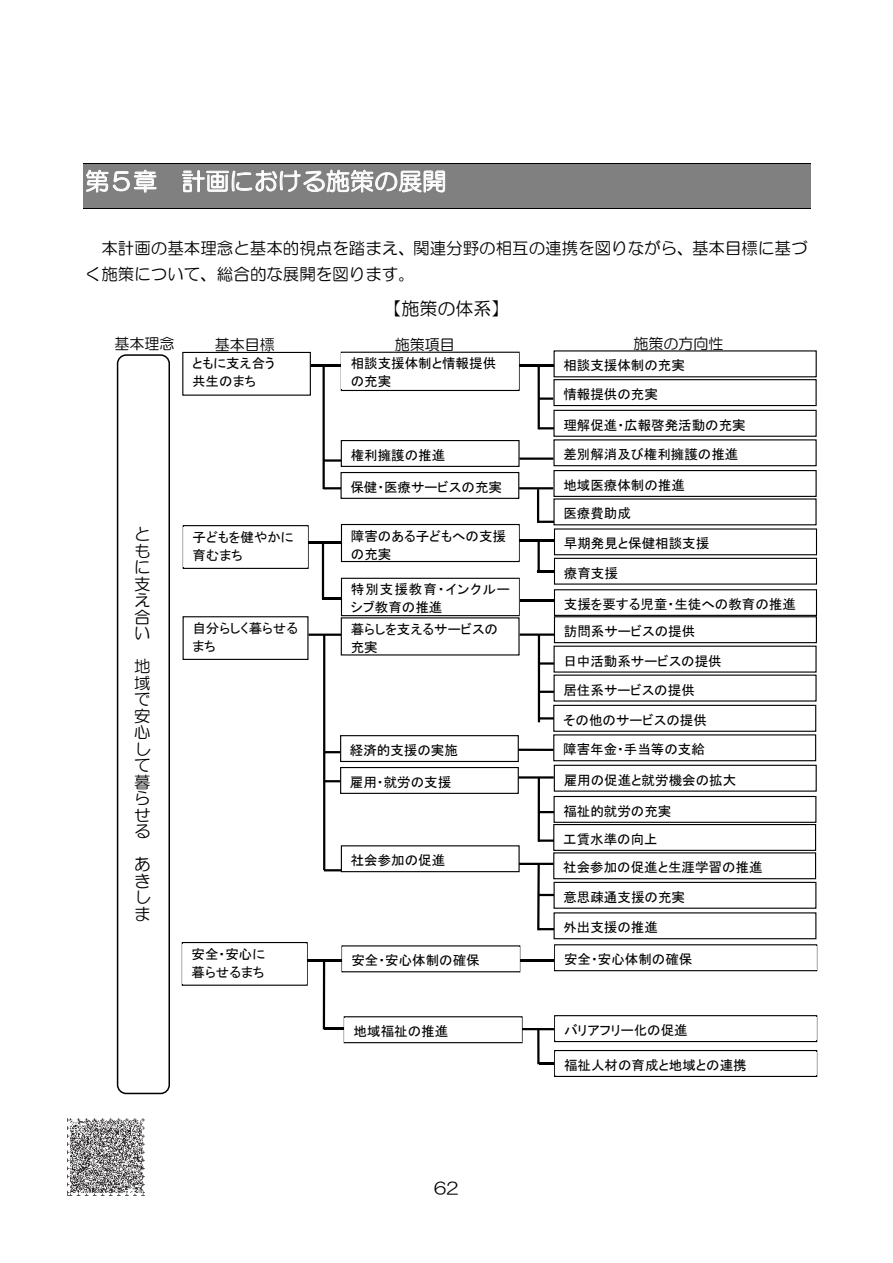
<style>
.page{position:relative;width:893px;height:1263px;background:#fff}
.page>*{position:absolute;margin:0;border:0;box-sizing:border-box;transform-origin:0 0}
.t1{font:24px "HG Maru Gothic MPRO";letter-spacing:.005em;color:#fff}
.t2{font:18px "HG Maru Gothic MPRO";color:#000}
.t3{font:16.5px/16.5px "HG Maru Gothic MPRO";color:#000;text-align:justify}
.t4{font:15px "HG Maru Gothic MPRO";color:#000}
.t5{font:13.5px/18px "MS P Gothic";color:#000}
.t6{font:13.5px/18px "MS P Gothic";letter-spacing:.07em;color:#000}
</style>
<div class="page">
<hr style="left:307px;top:959px;width:35px;height:2px;background:#000">
<hr style="left:323px;top:960px;width:2px;height:69px;background:#000">
<hr style="left:324px;top:1027px;width:20px;height:2px;background:#000">
<hr style="left:308px;top:541px;width:34px;height:2px;background:#000">
<hr style="left:519px;top:539px;width:34px;height:2px;background:#000">
<hr style="left:520px;top:600px;width:34px;height:2px;background:#000">
<hr style="left:322px;top:598px;width:21px;height:2px;background:#000">
<hr style="left:322px;top:542px;width:2px;height:57px;background:#000">
<hr style="left:309px;top:364px;width:32px;height:2px;background:#000">
<hr style="left:323px;top:365px;width:2px;height:124px;background:#000">
<hr style="left:520px;top:364px;width:34px;height:2px;background:#000">
<hr style="left:538px;top:365px;width:2px;height:64px;background:#000">
<hr style="left:539px;top:397px;width:14px;height:3px;background:#000">
<svg style="left:540px;top:427px;width:13px;height:2px"></svg>
<hr style="left:519px;top:457px;width:34px;height:3px;background:#000">
<hr style="left:324px;top:459px;width:19px;height:3px;background:#000">
<hr style="left:519px;top:487px;width:34px;height:2px;background:#000">
<svg style="left:325px;top:487px;width:16px;height:2px"></svg>
<svg style="left:341px;top:352px;width:179px;height:39px"></svg>
<img style="left:342px;top:354px;width:177px;height:35px">
<hr style="left:537px;top:489px;width:2px;height:33px;background:#000">
<hr style="left:537px;top:1029px;width:3px;height:35px;background:#000">
<hr style="left:520px;top:960px;width:35px;height:2px;background:#000">
<hr style="left:521px;top:1028px;width:33px;height:2px;background:#000">
<hr style="left:538px;top:894px;width:22px;height:2px;background:#000">
<hr style="left:538px;top:928px;width:21px;height:2px;background:#000">
<hr style="left:519px;top:863px;width:34px;height:2px;background:#000">
<hr style="left:537px;top:864px;width:3px;height:66px;background:#000">
<hr style="left:539px;top:811px;width:22px;height:2px;background:#000">
<hr style="left:518px;top:749px;width:35px;height:2px;background:#000">
<hr style="left:518px;top:776px;width:36px;height:3px;background:#000">
<hr style="left:538px;top:777px;width:2px;height:65px;background:#000">
<hr style="left:538px;top:839px;width:22px;height:3px;background:#000">
<hr style="left:308px;top:634px;width:36px;height:2px;background:#000">
<hr style="left:323px;top:635px;width:2px;height:235px;background:#000">
<hr style="left:324px;top:780px;width:21px;height:2px;background:#000">
<hr style="left:324px;top:869px;width:21px;height:2px;background:#000">
<hr style="left:325px;top:751px;width:21px;height:2px;background:#000">
<hr style="left:538px;top:717px;width:21px;height:2px;background:#000">
<hr style="left:520px;top:633px;width:38px;height:3px;background:#000">
<hr style="left:539px;top:662px;width:21px;height:3px;background:#000">
<hr style="left:538px;top:691px;width:22px;height:2px;background:#000">
<hr style="left:538px;top:635px;width:2px;height:87px;background:#000">
<div style="left:83px;top:164px;width:727px;height:44px;background:#808080"></div>
<svg style="left:86px;top:169px;width:71px;height:24px"></svg>
<svg style="left:182px;top:169px;width:263px;height:24px"></svg>
<hr style="left:83px;top:163px;width:727px;height:1px;background:#000">
<hr style="left:83px;top:208px;width:727px;height:1px;background:#000">
<div style="left:182px;top:352px;width:129px;height:44px;border:1px solid #000"></div>
<div style="left:341px;top:440px;width:179px;height:27px;border:1px solid #000"></div>
<div style="left:553px;top:439px;width:264px;height:27px;border:1px solid #000"></div>
<div style="left:341px;top:472px;width:178px;height:27px;border:1px solid #000"></div>
<div style="left:553px;top:470px;width:264px;height:27px;border:1px solid #000"></div>
<svg style="left:183px;top:525px;width:126px;height:44px"></svg>
<img style="left:184px;top:527px;width:124px;height:40px">
<svg style="left:341px;top:524px;width:179px;height:38px"></svg>
<img style="left:342px;top:526px;width:177px;height:34px">
<svg style="left:537px;top:521px;width:280px;height:95px"></svg>
<img style="left:555px;top:591px;width:261px;height:23px">
<svg style="left:341px;top:578px;width:179px;height:38px"></svg>
<img style="left:342px;top:580px;width:177px;height:34px">
<svg style="left:341px;top:945px;width:179px;height:27px"></svg>
<img style="left:343px;top:947px;width:176px;height:23px">
<svg style="left:182px;top:942px;width:126px;height:44px"></svg>
<img style="left:183px;top:944px;width:124px;height:39px">
<svg style="left:554px;top:944px;width:263px;height:27px"></svg>
<img style="left:555px;top:946px;width:261px;height:23px">
<svg style="left:554px;top:1015px;width:263px;height:27px"></svg>
<img style="left:555px;top:1017px;width:261px;height:23px">
<svg style="left:539px;top:1050px;width:278px;height:27px"></svg>
<img style="left:555px;top:1052px;width:261px;height:23px">
<svg style="left:344px;top:1016px;width:179px;height:27px"></svg>
<img style="left:345px;top:1018px;width:177px;height:23px">
<div style="left:553px;top:379px;width:264px;height:27px;border:1px solid #000"></div>
<div style="left:553px;top:410px;width:264px;height:27px;border:1px solid #000"></div>
<div style="left:554px;top:499px;width:262px;height:26px;background:#fff"></div>
<div style="left:554px;top:705px;width:262px;height:26px;background:#fff"></div>
<div style="left:553px;top:705px;width:263px;height:27px;border:1px solid #000"></div>
<div style="left:554px;top:675px;width:262px;height:26px;background:#fff"></div>
<div style="left:553px;top:734px;width:263px;height:27px;border:1px solid #000"></div>
<div style="left:554px;top:765px;width:263px;height:27px;border:1px solid #000"></div>
<div style="left:341px;top:767px;width:177px;height:26px;background:#fff"></div>
<div style="left:340px;top:767px;width:179px;height:27px;border:1px solid #000"></div>
<div style="left:554px;top:882px;width:262px;height:26px;background:#fff"></div>
<div style="left:554px;top:882px;width:262px;height:27px;border:1px solid #000"></div>
<div style="left:554px;top:913px;width:262px;height:26px;background:#fff"></div>
<div style="left:554px;top:912px;width:262px;height:27px;border:1px solid #000"></div>
<div style="left:554px;top:824px;width:262px;height:26px;background:#fff"></div>
<div style="left:553px;top:824px;width:263px;height:27px;border:1px solid #000"></div>
<div style="left:553px;top:852px;width:263px;height:27px;border:1px solid #000"></div>
<div style="left:341px;top:846px;width:178px;height:26px;background:#fff"></div>
<div style="left:341px;top:845px;width:179px;height:27px;border:1px solid #000"></div>
<div style="left:183px;top:616px;width:125px;height:44px;border:1px solid #000"></div>
<div style="left:341px;top:618px;width:178px;height:37px;background:#fff"></div>
<div style="left:554px;top:617px;width:262px;height:26px;background:#fff"></div>
<div style="left:554px;top:616px;width:263px;height:27px;border:1px solid #000"></div>
<div style="left:554px;top:646px;width:262px;height:26px;background:#fff"></div>
<div style="left:341px;top:736px;width:177px;height:25px;background:#fff"></div>
<div style="left:340px;top:735px;width:179px;height:27px;border:1px solid #000"></div>
<div style="left:117px;top:354px;width:53px;height:740px;border:2px solid #000;border-radius:9px"></div>
<div style="left:554px;top:796px;width:262px;height:26px;background:#fff"></div>
<div style="left:554px;top:796px;width:262px;height:27px;border:1px solid #000"></div>
<img style="left:68px;top:1118px;width:77px;height:77px">
<h1 class="t1" style="left:85px;top:169px;width:363px">第５章 計画における施策の展開</h1>
<p class="t3" style="left:85px;top:235px;width:724px;line-height:25.8px;text-indent:16px">本計画の基本理念と基本的視点を踏まえ、関連分野の相互の連携を図りながら、基本目標に基づく施策について、総合的な展開を図ります。</p>
<h2 class="t2" style="left:384px;top:300px;width:127px">【施策の体系】</h2>
<p class="t4" style="left:114px;top:336px;width:62px">基本理念</p>
<p class="t4" style="left:633px;top:336px;width:92px">施策の方向性</p>
<p class="t4" style="left:215px;top:337px;width:62px">基本目標</p>
<p class="t4" style="left:395px;top:337px;width:62px">施策項目</p>
<p class="t5" style="left:351px;top:354px;width:147px">相談支援体制と情報提供の充実</p>
<p class="t5" style="left:192px;top:355px;width:84px">ともに支え合う</p>
<p class="t5" style="left:563px;top:356px;width:123px">相談支援体制の充実</p>
<p class="t5" style="left:192px;top:372px;width:66px">共生のまち</p>
<p class="t5" style="left:563px;top:385px;width:96px">情報提供の充実</p>
<p class="t5" style="left:563px;top:416px;width:184px">理解促進・広報啓発活動の充実</p>
<p class="t3" style="left:134px;top:526px;width:18px">ともに支え合い</p>
<p class="t3" style="left:134px;top:658px;width:18px">地域で安心して暮らせる</p>
<p class="t3" style="left:134px;top:856px;width:18px">あきしま</p>
<p class="t5" style="left:351px;top:446px;width:96px">権利擁護の推進</p>
<p class="t5" style="left:563px;top:445px;width:176px">差別解消及び権利擁護の推進</p>
<p class="t5" style="left:563px;top:497px;width:42px">の推進</p>
<p class="t5" style="left:350px;top:478px;width:153px">保健・医療サービスの充実</p>
<p class="t5" style="left:563px;top:476px;width:123px">地域医療体制の推進</p>
<p class="t5" style="left:563px;top:505px;width:69px">医療費助成</p>
<p class="t5" style="left:351px;top:527px;width:157px">障害のある子どもへの支援の充実</p>
<p class="t5" style="left:193px;top:528px;width:102px">子どもを健やかに育むまち</p>
<p class="t5" style="left:564px;top:535px;width:147px">早期発見と保健相談支援</p>
<p class="t6" style="left:351px;top:580px;width:160px">特別支援教育・インクルーシブ教育の推進</p>
<p class="t5" style="left:564px;top:564px;width:56px">療育支援</p>
<p class="t5" style="left:564px;top:595px;width:233px">支援を要する児童・生徒への教育の推進</p>
<p class="t5" style="left:192px;top:619px;width:107px">自分らしく暮らせるまち</p>
<p class="t5" style="left:351px;top:620px;width:149px">暮らしを支えるサービスの充実</p>
<p class="t5" style="left:563px;top:617px;width:160px;line-height:29.4px">訪問系サービスの提供<br>日中活動系サービスの提供</p>
<p class="t5" style="left:563px;top:681px;width:133px">居住系サービスの提供</p>
<p class="t5" style="left:350px;top:741px;width:110px">経済的支援の実施</p>
<p class="t5" style="left:350px;top:773px;width:103px">雇用・就労の支援</p>
<p class="t5" style="left:351px;top:851px;width:96px">社会参加の促進</p>
<p class="t5" style="left:563px;top:711px;width:145px">その他のサービスの提供</p>
<p class="t5" style="left:563px;top:740px;width:143px">障害年金・手当等の支給</p>
<p class="t5" style="left:564px;top:771px;width:174px">雇用の促進と就労機会の拡大</p>
<p class="t5" style="left:563px;top:802px;width:109px">福祉的就労の充実</p>
<p class="t5" style="left:563px;top:825px;width:201px;line-height:28.3px">工賃水準の向上<br>社会参加の促進と生涯学習の推進</p>
<p class="t5" style="left:563px;top:888px;width:123px">意思疎通支援の充実</p>
<p class="t5" style="left:563px;top:918px;width:96px">外出支援の推進</p>
<p class="t5" style="left:192px;top:945px;width:75px">安全・安心に暮らせるまち</p>
<p class="t5" style="left:564px;top:950px;width:130px">安全・安心体制の確保</p>
<p class="t5" style="left:351px;top:951px;width:130px">安全・安心体制の確保</p>
<p class="t5" style="left:354px;top:1022px;width:96px">地域福祉の推進</p>
<p class="t5" style="left:564px;top:1021px;width:125px">バリアフリー化の促進</p>
<p class="t5" style="left:564px;top:1056px;width:184px">福祉人材の育成と地域との連携</p>
</div>
